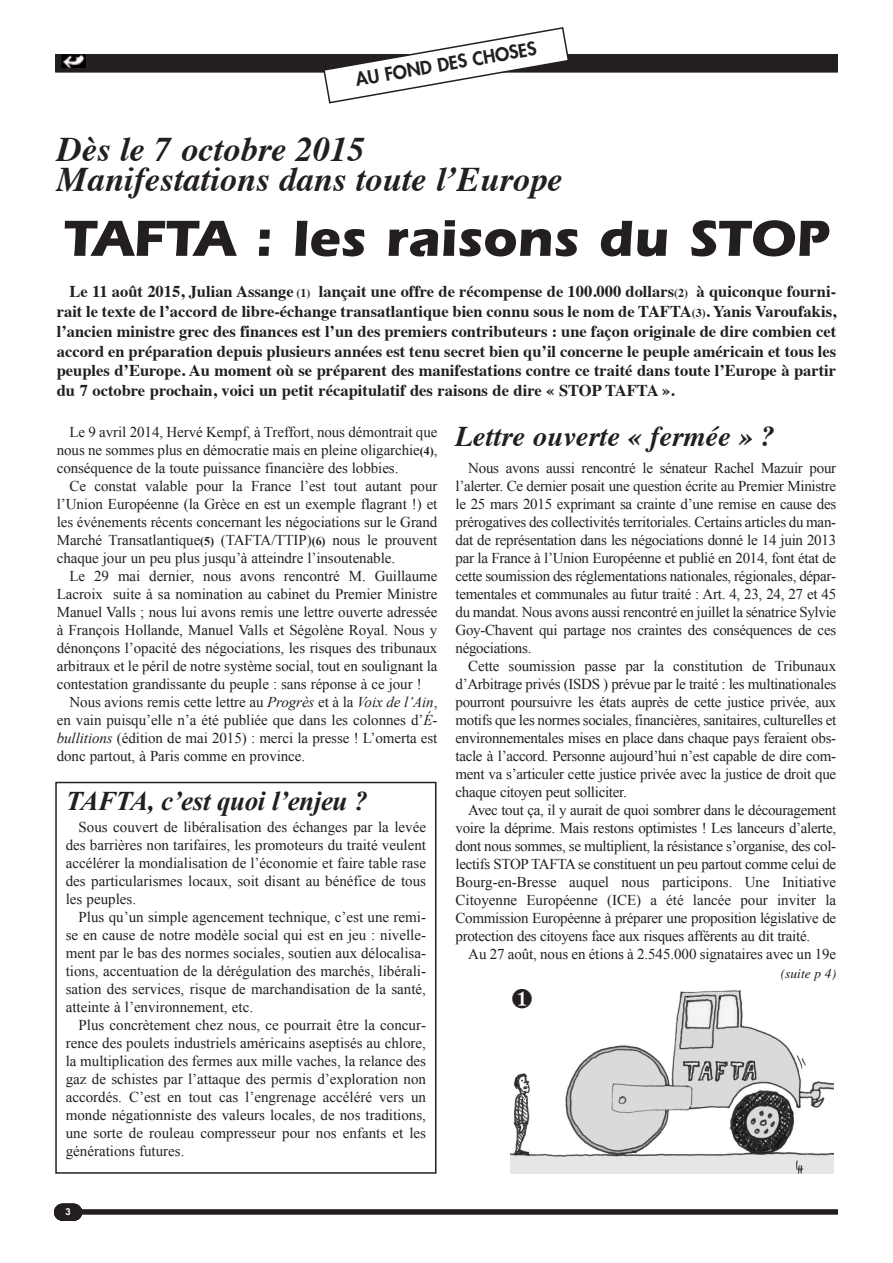
<style>
.page{position:relative;width:893px;height:1263px;background:#fff}
.page>*{position:absolute;margin:0;border:0;box-sizing:border-box;transform-origin:0 0}
.t1{font:700 52.5px "Itc Eras";color:#231f20}
.t2{font:italic 700 34.5px/30px "Times";color:#231f20}
.t3{font:italic 700 28.5px "Times";color:#231f20}
.t4{font:italic 700 27px "Times New Roman";letter-spacing:-.015em;color:#231f20}
.t5{font:800 18px "Futura";color:#231f20}
.t6{font:700 16.5px/19.8px "Times";color:#231f20;text-align:justify}
.t7{font:15px/18px "Times New Roman";letter-spacing:-.005em;color:#231f20;text-align:justify}
.t8{font:italic 13.5px "Times";color:#231f20}
.t9{font:800 9px "Futura";color:#fff}
.s1{font-size:12px}
.s2{font-weight:700;font-size:12px}
.s3{font-style:italic}
</style>
<div class="page">
<div style="left:55px;top:54px;width:783px;height:18px;background:#231f20"></div>
<hr style="left:56px;top:1210px;width:782px;height:4px;background:#231f20">
<div style="left:54px;top:1204px;width:28px;height:17px;background:#231f20;border-radius:9px"></div>
<svg style="left:61px;top:54px;width:25px;height:14px"></svg>
<svg style="left:322px;top:27px;width:248px;height:77px"></svg>
<div style="left:55px;top:782px;width:381px;height:392px;border:2px solid #231f20"></div>
<img style="left:511px;top:990px;width:322px;height:184px">
<div style="left:502px;top:988px;width:33px;height:31px;background:#fff"></div>
<p class="t5" style="left:354px;top:71px;width:185px;rotate:-10deg">AU FOND DES CHOSES</p>
<h2 class="t2" style="left:57px;top:138px;width:507px">Dès le 7 octobre 2015<br>Manifestations dans toute l’Europe</h2>
<h1 class="t1" style="left:64px;top:220px;width:767px">TAFTA : les raisons du STOP</h1>
<p class="t6" style="left:57px;top:283px;width:781px;text-indent:13px">Le 11 août 2015, Julian assange <span class="s1">(1)</span> lançait une offre de récompense de 100.000 dollars<span class="s1">(2)</span> à quiconque fourni&shy;rait le texte de l’accord de libre-échange transatlantique bien connu sous le nom de TaFTa<span class="s1">(3)</span>. Yanis Varoufakis, l’ancien ministre grec des finances est l’un des premiers contributeurs : une façon originale de dire combien cet accord en préparation depuis plusieurs années est tenu secret bien qu’il concerne le peuple américain et tous les peuples d’Europe. au moment où se préparent des manifestations contre ce traité dans toute l’Europe à partir du 7 octobre prochain, voici un petit récapitulatif des raisons de dire « STOp TaFTa ».</p>
<p class="t7" style="left:57px;top:423px;width:382px;text-indent:13px">Le 9 avril 2014, Hervé Kempf, à Treffort, nous démontrait que nous ne sommes plus en démocratie mais en pleine oligarchie<span class="s2">(4)</span>, conséquence de la toute puissance financière des lobbies.</p>
<p class="t7" style="left:57px;top:477px;width:382px;text-indent:13px">Ce constat valable pour la France l’est tout autant pour l’Union Européenne (la Grèce en est un exemple flagrant !) et les événements récents concernant les négociations sur le Grand Marché Transatlantique<span class="s2">(5)</span> (TAFTA/TTIP)<span class="s2">(6)</span> nous le prouvent chaque jour un peu plus jusqu’à atteindre l’insoutenable.</p>
<p class="t7" style="left:57px;top:567px;width:382px;text-indent:13px">Le 29 mai dernier, nous avons rencontré M. Guillaume Lacroix suite à sa nomination au cabinet du Premier Ministre Manuel Valls ; nous lui avons remis une lettre ouverte adressée à François Hollande, Manuel Valls et Ségolène Royal. Nous y dénonçons l’opacité des négociations, les risques des tribunaux arbitraux et le péril de notre système social, tout en soulignant la contestation grandissante du peuple : sans réponse à ce jour !</p>
<p class="t7" style="left:57px;top:693px;width:382px;text-indent:13px">Nous avions remis cette lettre au <span class="s3">Progrès</span> et à la <span class="s3">Voix de l’Ain</span>, en vain puisqu’elle n’a été publiée que dans les colonnes d’<span class="s3">É&shy;bullitions</span> (édition de mai 2015) : merci la presse ! L’omerta est donc partout, à Paris comme en province.</p>
<h3 class="t4" style="left:66px;top:786px;width:303px">TAFTA, c’est quoi l’enjeu ?</h3>
<p class="t7" style="left:66px;top:817px;width:362px;text-indent:13px">Sous couvert de libéralisation des échanges par la levée des barrières non tarifaires, les promoteurs du traité veulent accélérer la mondialisation de l’économie et faire table rase des particularismes locaux, soit disant au bénéfice de tous les peuples.</p>
<p class="t7" style="left:66px;top:907px;width:362px;text-indent:13px">Plus qu’un simple agencement technique, c’est une remi&shy;se en cause de notre modèle social qui est en jeu : nivelle&shy;ment par le bas des normes sociales, soutien aux délocalisa&shy;tions, accentuation de la dérégulation des marchés, libérali&shy;sation des services, risque de marchandisation de la santé, atteinte à l’environnement, etc.</p>
<p class="t7" style="left:66px;top:1015px;width:362px;text-indent:13px">Plus concrètement chez nous, ce pourrait être la concur&shy;rence des poulets industriels américains aseptisés au chlore, la multiplication des fermes aux mille vaches, la relance des gaz de schistes par l’attaque des permis d’exploration non accordés. C’est en tout cas l’engrenage accéléré vers un monde négationniste des valeurs locales, de nos traditions, une sorte de rouleau compresseur pour nos enfants et les générations futures.</p>
<h3 class="t3" style="left:455px;top:425px;width:321px">Lettre ouverte « fermée » ?</h3>
<p class="t7" style="left:455px;top:459px;width:382px;text-indent:13px">Nous avons aussi rencontré le sénateur Rachel Mazuir pour l’alerter. Ce dernier posait une question écrite au Premier Ministre le 25 mars 2015 exprimant sa crainte d’une remise en cause des prérogatives des collectivités territoriales. Certains articles du man&shy;dat de représentation dans les négociations donné le 14 juin 2013 par la France à l’Union Européenne et publié en 2014, font état de cette soumission des réglementations nationales, régionales, dépar&shy;tementales et communales au futur traité : Art. 4, 23, 24, 27 et 45 du mandat. Nous avons aussi rencontré en juillet la sénatrice Sylvie Goy-Chavent qui partage nos craintes des conséquences de ces négociations.</p>
<p class="t7" style="left:455px;top:657px;width:382px;text-indent:13px">Cette soumission passe par la constitution de Tribunaux d’Arbitrage privés (ISDS ) prévue par le traité : les multinationales pourront poursuivre les états auprès de cette justice privée, aux motifs que les normes sociales, financières, sanitaires, culturelles et environnementales mises en place dans chaque pays feraient obs&shy;tacle à l’accord. Personne aujourd’hui n’est capable de dire com&shy;ment va s’articuler cette justice privée avec la justice de droit que chaque citoyen peut solliciter.</p>
<p class="t7" style="left:455px;top:801px;width:382px;text-indent:13px">Avec tout ça, il y aurait de quoi sombrer dans le découragement voire la déprime. Mais restons optimistes ! Les lanceurs d’alerte, dont nous sommes, se multiplient, la résistance s’organise, des col&shy;lectifs STOP TAFTA se constituent un peu partout comme celui de Bourg-en-Bresse auquel nous participons. Une Initiative Citoyenne Européenne (ICE) a été lancée pour inviter la Commission Européenne à préparer une proposition législative de protection des citoyens face aux risques afférents au dit traité.</p>
<p class="t7" style="left:468px;top:945px;width:369px">Au 27 août, nous en étions à 2.545.000 signataires avec un 19e</p>
<p class="t8" style="left:781px;top:969px;width:57px">(suite p 4)</p>
<p class="t9" style="left:65px;top:1207px;width:7px">3</p>
</div>
